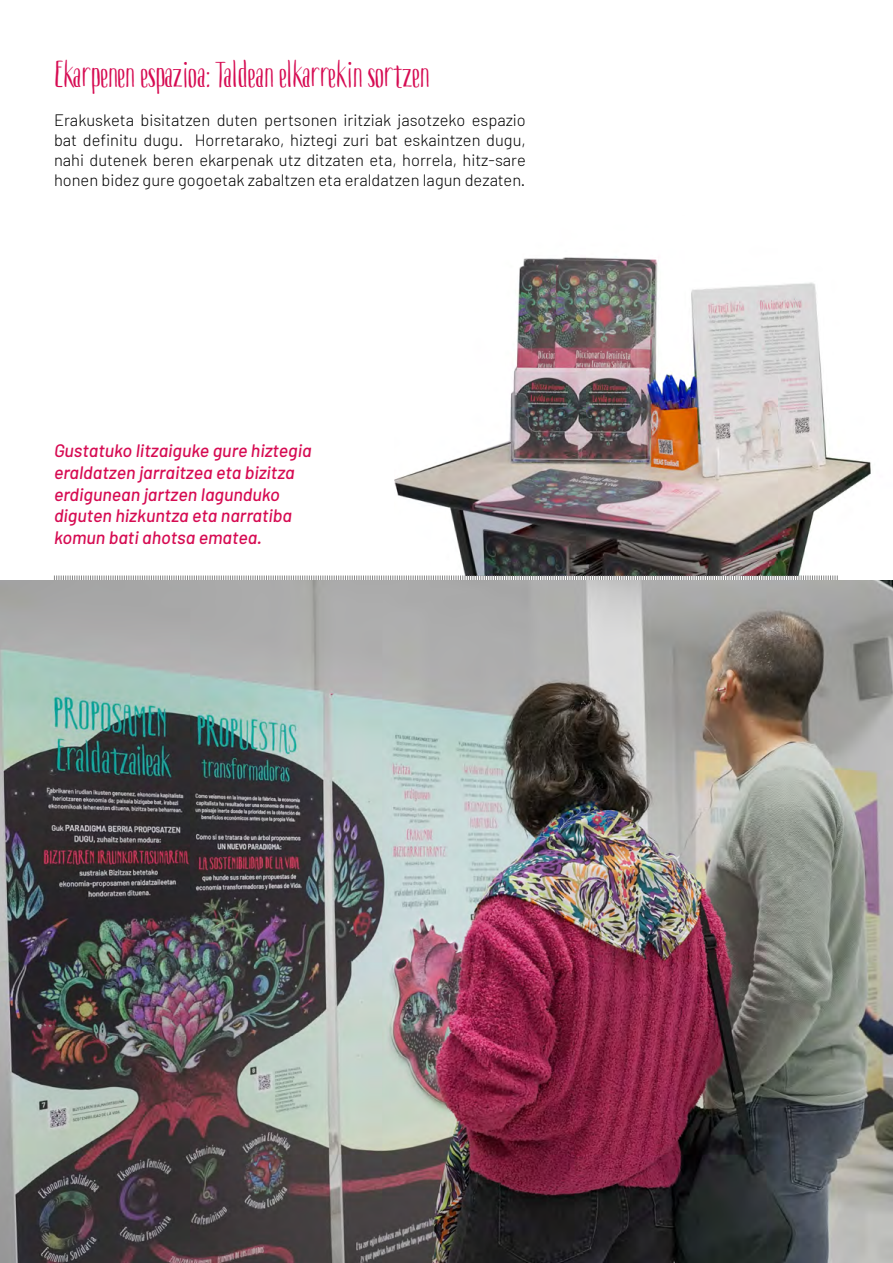
<style>
.page{position:relative;width:893px;height:1263px;background:#fff}
.page>*{position:absolute;margin:0;border:0;box-sizing:border-box;transform-origin:0 0}
.t1{font:36px "Boho Sans";color:#d60b52}
.t2{font:italic 500 18px/21.6px "Barlow";color:#d60b52}
.t3{font:300 16.5px/19.8px "Barlow";color:#000;text-align:justify}
</style>
<div class="page">
<img style="left:394px;top:256px;width:477px;height:319px">
<img style="left:0;top:580px;width:893px;height:683px">
<svg style="left:54px;top:575px;width:784px;height:6px"></svg>
<h1 class="t1" style="left:54px;top:53px;width:378px">Ekarpenen espazioa: Taldean elkarrekin sortzen</h1>
<p class="t3" style="left:54px;top:110px;width:473px">Erakusketa bisitatzen duten pertsonen iritziak jasotzeko espazio bat definitu dugu. Horretarako, hiztegi zuri bat eskaintzen dugu, nahi dutenek beren ekarpenak utz ditzaten eta, horrela, hitz-sare honen bidez gure gogoetak zabaltzen eta eraldatzen lagun dezaten.</p>
<p class="t2" style="left:54px;top:440px;width:259px">Gustatuko litzaiguke gure hiztegia eraldatzen jarraitzea eta bizitza erdigunean jartzen lagunduko diguten hizkuntza eta narratiba komun bati ahotsa ematea.</p>
</div>
